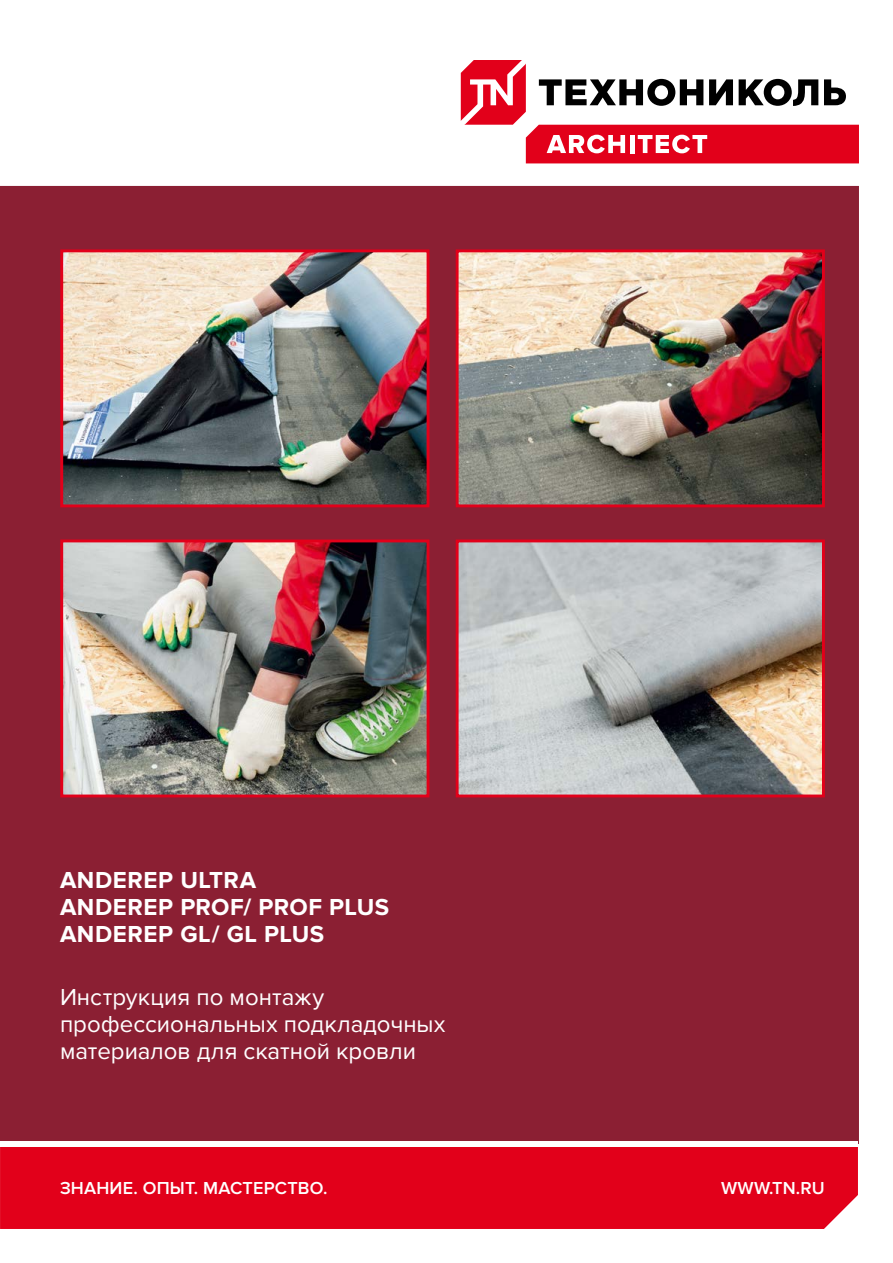
<style>
.page{position:relative;width:893px;height:1263px;background:#fff}
.page>*{position:absolute;margin:0;border:0;box-sizing:border-box;transform-origin:0 0}
.t1{font:24px/27px "Proxima Nova";color:#fff}
.t2{font:700 24px/27px "Proxima Nova";letter-spacing:.02em;color:#fff}
.t3{font:600 18px "Proxima Nova";letter-spacing:.01em;color:#fff}
</style>
<div class="page">
<div style="left:0;top:1147px;width:858px;height:82px;background:#e2001a"></div>
<div style="left:0;top:186px;width:859px;height:958px;background:#8b1f33"></div>
<svg style="left:461px;top:60px;width:398px;height:103px"></svg>
<div style="left:0;top:1141px;width:858px;height:5px;background:#fff"></div>
<img style="left:64px;top:253px;width:361px;height:250px">
<div style="left:60px;top:249px;width:369px;height:258px;border:3px solid #e2001a"></div>
<img style="left:64px;top:543px;width:361px;height:250px">
<div style="left:60px;top:539px;width:369px;height:258px;border:3px solid #e2001a"></div>
<img style="left:460px;top:253px;width:361px;height:250px">
<div style="left:456px;top:249px;width:369px;height:258px;border:3px solid #e2001a"></div>
<img style="left:460px;top:543px;width:361px;height:250px">
<div style="left:456px;top:539px;width:369px;height:258px;border:3px solid #e2001a"></div>
<p class="t2" style="left:60px;top:867px;width:331px">ANDEREP ULTRA<br>ANDEREP PROF/ PROF PLUS<br>ANDEREP GL/ GL PLUS</p>
<p class="t1" style="left:60px;top:984px;width:387px">Инструкция по монтажу профессиональных подкладочных материалов для скатной кровли</p>
<p class="t3" style="left:60px;top:1178px;width:269px">ЗНАНИЕ. ОПЫТ. МАСТЕРСТВО.</p>
<p class="t3" style="left:721px;top:1178px;width:105px">WWW.TN.RU</p>
</div>
